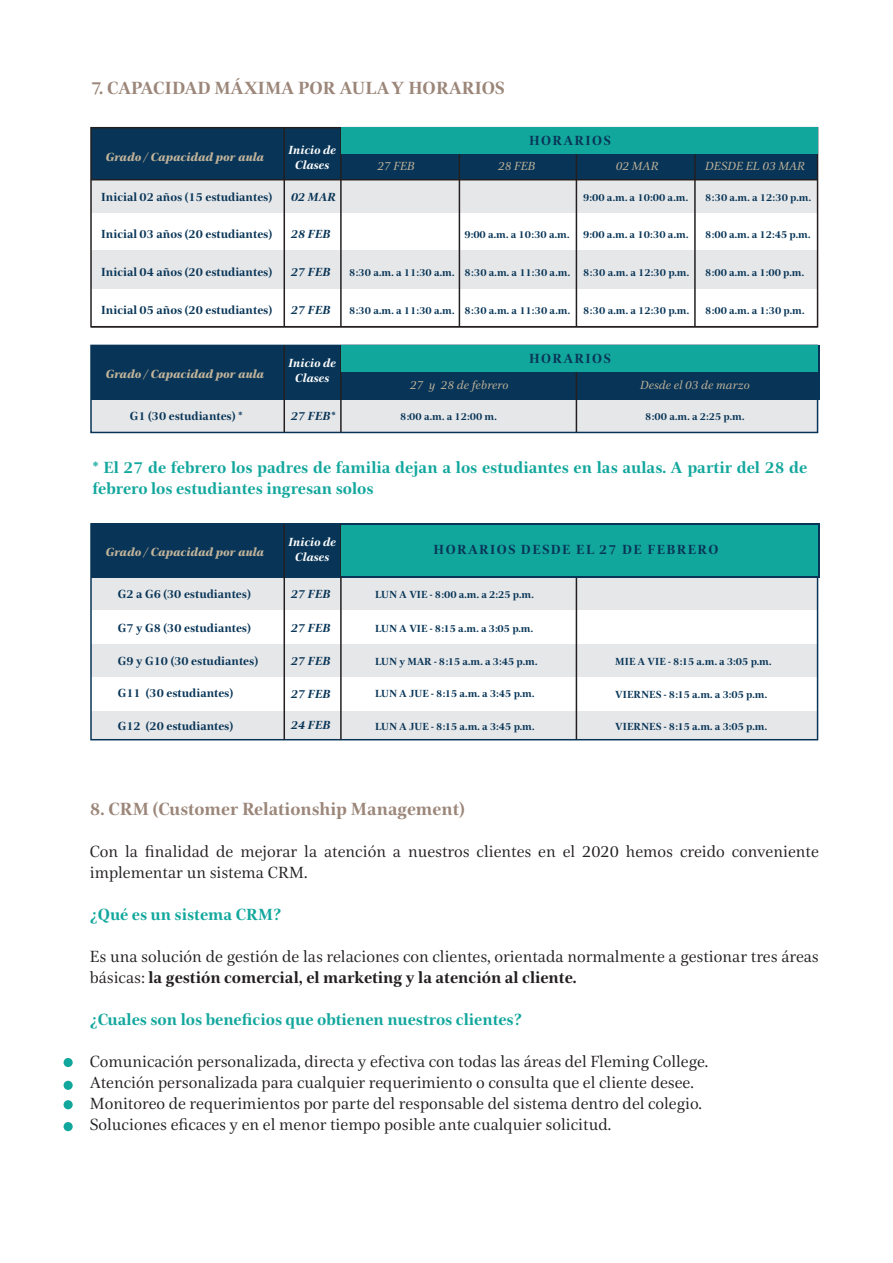
<style>
.page{position:relative;width:893px;height:1263px;background:#fff}
.page>*{position:absolute;margin:0;border:0;box-sizing:border-box;transform-origin:0 0}
.t1{font:700 18px "Civita";color:#9b8679}
.t2{font:16.5px/21px "Civita";color:#231f20}
.t3{font:700 16.5px/21px "Civita";color:#12a79d}
.t4{font:700 13.5px "Civita";letter-spacing:.1em;color:#083557}
.t5{font:700 12px "Civita";color:#083557}
.t6{font:italic 800 12px "Civita";letter-spacing:.005em;color:#c3b49b}
.t7{font:italic 12px "Civita";color:#c3b49b}
.t8{font:italic 700 12px "Civita";color:#083557}
.t9{font:italic 700 12px/15px "Civita";color:#fff;text-align:center}
.t10{font:700 10.5px "Civita";color:#083557}
.s1{font-weight:700}
</style>
<div class="page">
<div style="left:91px;top:180px;width:726px;height:33px;background:#e6e7e9"></div>
<div style="left:91px;top:399px;width:726px;height:33px;background:#e6e7e9"></div>
<div style="left:91px;top:250px;width:726px;height:38px;background:#e6e7e9"></div>
<div style="left:91px;top:128px;width:726px;height:52px;background:#083557"></div>
<hr style="left:284px;top:128px;width:1px;height:199px;background:#231f20">
<hr style="left:340px;top:128px;width:2px;height:199px;background:#231f20">
<hr style="left:459px;top:154px;width:1px;height:173px;background:#231f20">
<hr style="left:576px;top:154px;width:1px;height:173px;background:#231f20">
<hr style="left:694px;top:154px;width:2px;height:173px;background:#231f20">
<hr style="left:91px;top:179px;width:726px;height:1px;background:#231f20">
<div style="left:90px;top:127px;width:728px;height:200px;border:2px solid #231f20"></div>
<div style="left:341px;top:128px;width:476px;height:26px;background:#12a79d"></div>
<div style="left:90px;top:345px;width:728px;height:88px;border:2px solid #083557"></div>
<div style="left:91px;top:345px;width:728px;height:54px;background:#083557"></div>
<hr style="left:284px;top:345px;width:1px;height:87px;background:#231f20">
<hr style="left:340px;top:345px;width:2px;height:87px;background:#231f20">
<hr style="left:576px;top:345px;width:1px;height:87px;background:#231f20">
<div style="left:341px;top:345px;width:476px;height:26px;background:#12a79d"></div>
<div style="left:91px;top:578px;width:726px;height:33px;background:#e6e7e9"></div>
<div style="left:91px;top:644px;width:726px;height:33px;background:#e6e7e9"></div>
<div style="left:91px;top:707px;width:726px;height:33px;background:#e6e7e9"></div>
<div style="left:91px;top:677px;width:726px;height:33px;background:#fff"></div>
<div style="left:90px;top:523px;width:728px;height:217px;border:2px solid #083557"></div>
<div style="left:91px;top:524px;width:728px;height:54px;background:#083557"></div>
<hr style="left:284px;top:524px;width:1px;height:216px;background:#231f20">
<hr style="left:340px;top:524px;width:2px;height:216px;background:#231f20">
<hr style="left:576px;top:578px;width:1px;height:162px;background:#231f20">
<div style="left:341px;top:525px;width:476px;height:51px;background:#12a79d"></div>
<div style="left:64px;top:1058px;width:9px;height:9px;background:#12a79d;border-radius:50%"></div>
<div style="left:64px;top:1081px;width:9px;height:9px;background:#12a79d;border-radius:50%"></div>
<div style="left:64px;top:1100px;width:9px;height:9px;background:#12a79d;border-radius:50%"></div>
<div style="left:64px;top:1122px;width:9px;height:9px;background:#12a79d;border-radius:50%"></div>
<p class="t1" style="left:91px;top:76px;width:415px">7. CAPACIDAD MÁXIMA POR AULA Y HORARIOS</p>
<p class="t6" style="left:106px;top:149px;width:160px">Grado / Capacidad por aula</p>
<p class="t9" style="left:289px;top:142px;width:49px">Inicio de<br>Clases</p>
<p class="t4" style="left:529px;top:132px;width:83px">HORARIOS</p>
<p class="t7" style="left:377px;top:158px;width:39px">27 FEB</p>
<p class="t7" style="left:498px;top:158px;width:39px">28 FEB</p>
<p class="t7" style="left:616px;top:158px;width:44px">02 MAR</p>
<p class="t7" style="left:705px;top:158px;width:102px">DESDE EL 03 MAR</p>
<p class="t5" style="left:101px;top:189px;width:172px">Inicial 02 años (15 estudiantes)</p>
<p class="t5" style="left:101px;top:226px;width:172px">Inicial 03 años (20 estudiantes)</p>
<p class="t5" style="left:101px;top:264px;width:172px">Inicial 04 años (20 estudiantes)</p>
<p class="t5" style="left:101px;top:302px;width:172px">Inicial 05 años (20 estudiantes)</p>
<p class="t8" style="left:291px;top:189px;width:47px">02 MAR</p>
<p class="t8" style="left:291px;top:226px;width:41px">28 FEB</p>
<p class="t8" style="left:291px;top:264px;width:41px">27 FEB</p>
<p class="t10" style="left:464px;top:227px;width:107px">9:00 a.m. a 10:30 a.m.</p>
<p class="t10" style="left:349px;top:265px;width:107px">8:30 a.m. a 11:30 a.m.</p>
<p class="t10" style="left:464px;top:265px;width:107px">8:30 a.m. a 11:30 a.m.</p>
<p class="t10" style="left:583px;top:191px;width:106px">9:00 a.m. a 10:00 a.m.</p>
<p class="t10" style="left:583px;top:227px;width:107px">9:00 a.m. a 10:30 a.m.</p>
<p class="t10" style="left:583px;top:265px;width:108px">8:30 a.m. a 12:30 p.m.</p>
<p class="t10" style="left:705px;top:191px;width:108px">8:30 a.m. a 12:30 p.m.</p>
<p class="t10" style="left:705px;top:227px;width:107px">8:00 a.m. a 12:45 p.m.</p>
<p class="t10" style="left:705px;top:265px;width:101px">8:00 a.m. a 1:00 p.m.</p>
<p class="t8" style="left:291px;top:302px;width:41px">27 FEB</p>
<p class="t10" style="left:349px;top:303px;width:107px">8:30 a.m. a 11:30 a.m.</p>
<p class="t10" style="left:464px;top:303px;width:107px">8:30 a.m. a 11:30 a.m.</p>
<p class="t10" style="left:583px;top:303px;width:108px">8:30 a.m. a 12:30 p.m.</p>
<p class="t10" style="left:705px;top:303px;width:101px">8:00 a.m. a 1:30 p.m.</p>
<p class="t6" style="left:106px;top:366px;width:160px">Grado / Capacidad por aula</p>
<p class="t9" style="left:289px;top:356px;width:49px">Inicio de<br>Clases</p>
<p class="t4" style="left:529px;top:349px;width:83px">HORARIOS</p>
<p class="t7" style="left:410px;top:377px;width:100px">27 y 28 de febrero</p>
<p class="t7" style="left:640px;top:377px;width:111px">Desde el 03 de marzo</p>
<p class="t5" style="left:130px;top:408px;width:114px">G1 (30 estudiantes) *</p>
<p class="t8" style="left:291px;top:408px;width:46px">27 FEB*</p>
<p class="t10" style="left:400px;top:409px;width:98px">8:00 a.m. a 12:00 m.</p>
<p class="t10" style="left:645px;top:409px;width:101px">8:00 a.m. a 2:25 p.m.</p>
<p class="t3" style="left:92px;top:457px;width:716px">* El 27 de febrero los padres de familia dejan a los estudiantes en las aulas. A partir del 28 de febrero los estudiantes ingresan solos</p>
<p class="t6" style="left:106px;top:544px;width:160px">Grado / Capacidad por aula</p>
<p class="t5" style="left:118px;top:586px;width:135px">G2 a G6 (30 estudiantes)</p>
<p class="t5" style="left:118px;top:620px;width:135px">G7 y G8 (30 estudiantes)</p>
<p class="t5" style="left:118px;top:653px;width:142px">G9 y G10 (30 estudiantes)</p>
<p class="t5" style="left:118px;top:685px;width:117px">G11 (30 estudiantes)</p>
<p class="t5" style="left:118px;top:718px;width:117px">G12 (20 estudiantes)</p>
<p class="t9" style="left:289px;top:534px;width:49px">Inicio de<br>Clases</p>
<p class="t8" style="left:291px;top:586px;width:41px">27 FEB</p>
<p class="t8" style="left:291px;top:620px;width:41px">27 FEB</p>
<p class="t8" style="left:291px;top:653px;width:41px">27 FEB</p>
<p class="t8" style="left:291px;top:686px;width:41px">27 FEB</p>
<p class="t8" style="left:291px;top:717px;width:41px">24 FEB</p>
<p class="t4" style="left:434px;top:541px;width:286px">HORARIOS DESDE EL 27 DE FEBRERO</p>
<p class="t10" style="left:375px;top:588px;width:160px">LUN A VIE - 8:00 a.m. a 2:25 p.m.</p>
<p class="t10" style="left:375px;top:621px;width:160px">LUN A VIE - 8:15 a.m. a 3:05 p.m.</p>
<p class="t10" style="left:375px;top:654px;width:164px">LUN y MAR - 8:15 a.m. a 3:45 p.m.</p>
<p class="t10" style="left:375px;top:686px;width:161px">LUN A JUE - 8:15 a.m. a 3:45 p.m.</p>
<p class="t10" style="left:375px;top:719px;width:161px">LUN A JUE - 8:15 a.m. a 3:45 p.m.</p>
<p class="t10" style="left:615px;top:719px;width:153px">VIERNES - 8:15 a.m. a 3:05 p.m.</p>
<p class="t10" style="left:615px;top:654px;width:158px">MIE A VIE - 8:15 a.m. a 3:05 p.m.</p>
<p class="t10" style="left:615px;top:687px;width:153px">VIERNES - 8:15 a.m. a 3:05 p.m.</p>
<p class="t1" style="left:90px;top:797px;width:376px">8. CRM (Customer Relationship Management)</p>
<p class="t2" style="left:90px;top:841px;width:730px">Con la finalidad de mejorar la atención a nuestros clientes en el 2020 hemos creido conveniente implementar un sistema CRM.</p>
<p class="t3" style="left:90px;top:904px;width:193px">¿Qué es un sistema CRM?</p>
<p class="t2" style="left:90px;top:946px;width:730px">Es una solución de gestión de las relaciones con clientes, orientada normalmente a gestionar tres áreas básicas: <span class="s1">la gestión comercial, el marketing y la atención al cliente.</span></p>
<p class="t3" style="left:90px;top:1009px;width:434px">¿Cuales son los beneficios que obtienen nuestros clientes?</p>
<p class="t2" style="left:90px;top:1051px;width:620px">Comunicación personalizada, directa y efectiva con todas las áreas del Fleming College.<br>Atención personalizada para cualquier requerimiento o consulta que el cliente desee.<br>Monitoreo de requerimientos por parte del responsable del sistema dentro del colegio.<br>Soluciones eficaces y en el menor tiempo posible ante cualquier solicitud.</p>
</div>
